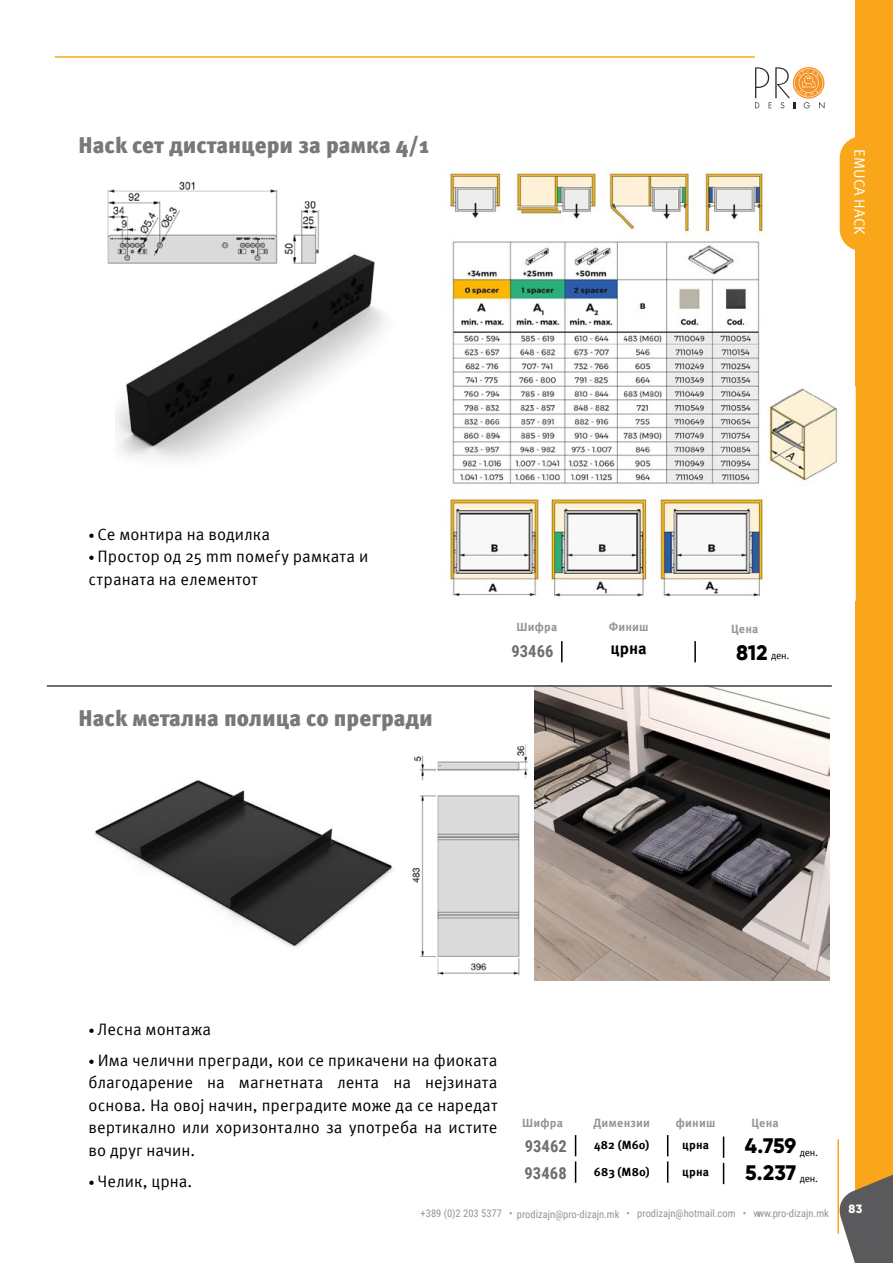
<style>
.page{position:relative;width:893px;height:1263px;background:#fff}
.page>*{position:absolute;margin:0;border:0;box-sizing:border-box;transform-origin:0 0}
.t1{font:900 22.5px "Meta Pro";color:#77787b}
.t2{font:800 21px/27px "Gilroy";letter-spacing:-.005em;color:#000}
.t3{font:16.5px/22.5px "Meta Pro";letter-spacing:.005em;color:#000;text-align:justify}
.t4{font:700 16.5px/27px "Roboto Condensed";letter-spacing:.01em;color:#6d6e71}
.t5{font:700 16.5px "Meta Pro";color:#000}
.t6{font:15px "Meta Pro";color:#fff}
.t7{font:700 12px "Meta Pro";letter-spacing:.015em;color:#939598}
.t8{font:700 12px "Meta Pro";letter-spacing:.015em;color:#000}
.t9{font:800 12px "Gilroy";color:#fff}
.t10{font:10.5px "Roboto Condensed";color:#939598}
.t11{font:10.2px "Meta Pro";letter-spacing:-.025em;color:#000}
.s1{font-size:12px}
.s2{font-family:"Gilroy";font-weight:800;font-size:21px}
</style>
<div class="page">
<div style="left:856px;top:0;width:37px;height:1213px;background:#faa61a"></div>
<svg style="left:839px;top:1143px;width:54px;height:120px"></svg>
<hr style="left:837px;top:1139px;width:2px;height:95px;background:#faa61a">
<svg style="left:755px;top:67px;width:69px;height:42px"></svg>
<hr style="left:55px;top:56px;width:700px;height:2px;background:#faa61a">
<img style="left:535px;top:687px;width:294px;height:293px">
<img style="left:449px;top:165px;width:407px;height:436px">
<svg style="left:575px;top:1135px;width:1px;height:48px"></svg>
<svg style="left:667px;top:1135px;width:1px;height:48px"></svg>
<svg style="left:723px;top:1136px;width:1px;height:48px"></svg>
<img style="left:115px;top:254px;width:270px;height:206px">
<img style="left:107px;top:181px;width:214px;height:84px">
<hr style="left:561px;top:641px;width:2px;height:21px;background:#000">
<hr style="left:694px;top:641px;width:2px;height:21px;background:#000">
<hr style="left:47px;top:685px;width:785px;height:2px;background:#414042">
<img style="left:93px;top:780px;width:300px;height:167px">
<img style="left:412px;top:744px;width:116px;height:232px">
<svg style="left:840px;top:136px;width:16px;height:115px"></svg>
<h1 class="t1" style="left:79px;top:128px;width:352px">Hack сет дистанцери за рамка 4/1</h1>
<p class="t6" style="left:871px;top:149px;width:87px;rotate:90deg">EMUCA HACK</p>
<p class="t3" style="left:89px;top:522px;width:183px"><span class="s1">•</span> Се монтира на водилка</p>
<p class="t3" style="left:89px;top:544px;width:281px"><span class="s1">•</span> Простор од 25 mm помеѓу рамката и страната на елементот</p>
<h1 class="t1" style="left:79px;top:700px;width:356px">Hack метална полица со прегради</h1>
<p class="t7" style="left:517px;top:618px;width:42px">Шифра</p>
<p class="t7" style="left:609px;top:618px;width:41px">Финиш</p>
<p class="t7" style="left:731px;top:620px;width:29px">Цена</p>
<p class="t4" style="left:511px;top:637px;width:44px">93466</p>
<p class="t11" style="left:736px;top:648px;width:55px"><span class="s2">812</span> ден.</p>
<p class="t5" style="left:610px;top:635px;width:38px">црна</p>
<p class="t3" style="left:89px;top:1016px;width:124px"><span class="s1">•</span> Лесна монтажа</p>
<p class="t3" style="left:89px;top:1047px;width:410px"><span class="s1">•</span> Има челични прегради, кои се прикачени на фиоката благодарение на магнетната лента на нејзината основа. На овој начин, преградите може да се наредат вертикално или хоризонтално за употреба на истите во друг начин.</p>
<p class="t3" style="left:89px;top:1168px;width:105px"><span class="s1">•</span> Челик, црна.</p>
<p class="t7" style="left:522px;top:1113px;width:42px">Шифра</p>
<p class="t7" style="left:593px;top:1113px;width:58px">Димензии</p>
<p class="t7" style="left:676px;top:1113px;width:41px">финиш</p>
<p class="t7" style="left:751px;top:1113px;width:29px">Цена</p>
<p class="t2" style="left:745px;top:1132px;width:53px">4.759<br>5.237</p>
<p class="t8" style="left:594px;top:1136px;width:57px">482 (M60)</p>
<p class="t8" style="left:594px;top:1163px;width:57px">683 (M80)</p>
<p class="t4" style="left:525px;top:1132px;width:44px">93462<br>93468</p>
<p class="t11" style="left:800px;top:1144px;width:20px">ден.</p>
<p class="t11" style="left:800px;top:1171px;width:20px">ден.</p>
<p class="t8" style="left:682px;top:1135px;width:28px">црна</p>
<p class="t8" style="left:682px;top:1162px;width:28px">црна</p>
<p class="t10" style="left:421px;top:1206px;width:410px">+389 (0)2 203 5377 • prodizajn@pro-dizajn.mk • prodizajn@hotmail.com • www.pro-dizajn.mk</p>
<p class="t9" style="left:849px;top:1201px;width:15px">83</p>
</div>
